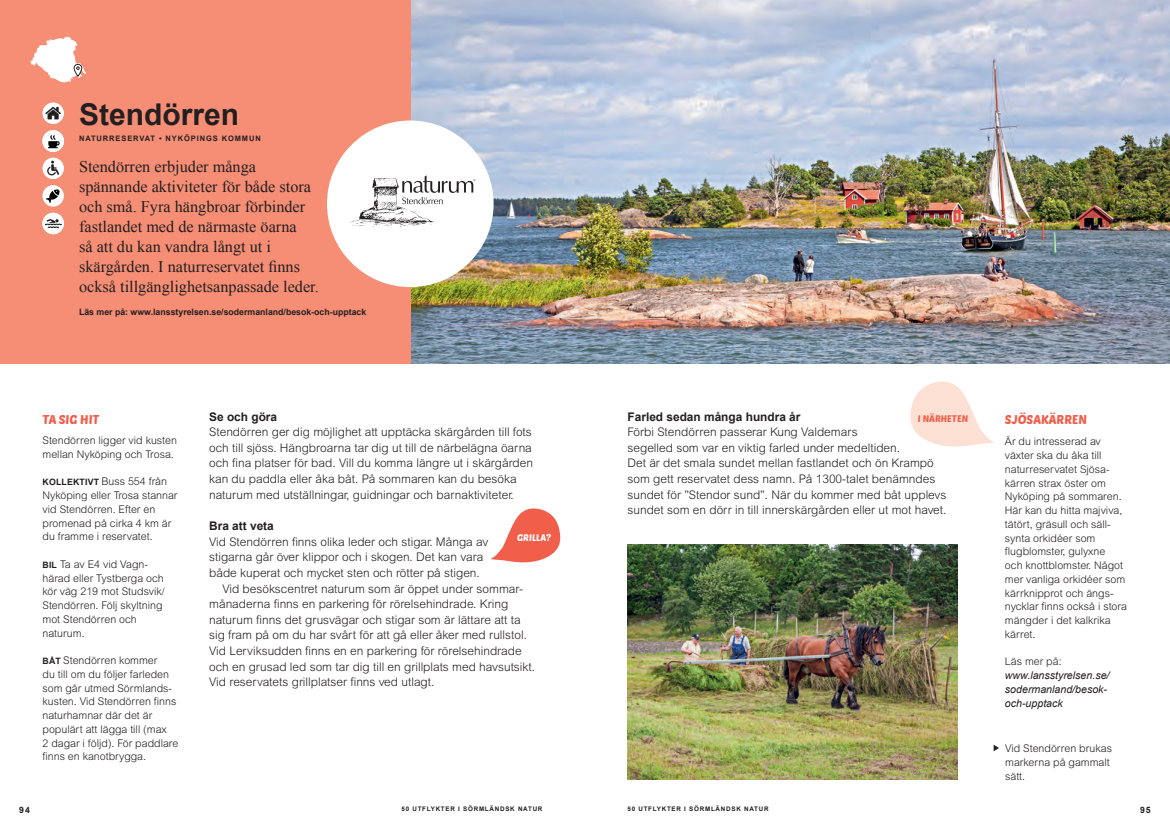
<style>
.page{position:relative;width:1170px;height:833px;background:#fff}
.page>*{position:absolute;margin:0;border:0;box-sizing:border-box;transform-origin:0 0}
.t1{font:700 30px "Arial";color:#231f20}
.t2{font:16.25px/20px "Times New Roman";color:#231f20}
.t3{font:12.5px "Poetsen One";color:#f15e4a}
.t4{font:300 11.88px/15.6px "Arial MT Std";color:#231f20}
.t5{font:700 11.88px "Arial";color:#231f20}
.t6{font:300 10.62px/13.8px "Arial MT Std";color:#231f20}
.t7{font:italic 10.62px/13.8px "Arial";color:#231f20}
.t8{font:9.38px "Poetsen One";color:#f15e4a}
.t9{font:9.38px "Poetsen One";color:#fff}
.t10{font:700 8.75px "Arial";color:#231f20}
.t11{font:700 7.5px "Arial";letter-spacing:.12em;color:#231f20}
.t12{font:700 6.25px "Arial";letter-spacing:.12em;color:#231f20}
.s1{font-family:"Arial";font-weight:700;font-size:8.75px}
</style>
<div class="page">
<img style="left:410px;top:0;width:759px;height:364px">
<div style="left:0;top:0;width:410px;height:364px;background:#f58e75"></div>
<img style="left:627px;top:544px;width:330px;height:236px">
<svg style="left:491px;top:508px;width:70px;height:55px"></svg>
<div style="left:327px;top:120px;width:166px;height:167px;background:#fff;border-radius:50%"></div>
<div style="left:42px;top:185px;width:22px;height:21px;background:#fff;border-radius:50%"></div>
<svg style="left:46px;top:189px;width:13px;height:14px"></svg>
<div style="left:42px;top:213px;width:22px;height:21px;background:#fdf8f7;border-radius:11px"></div>
<div style="left:42px;top:213px;width:22px;height:21px;background:#fff;border-radius:50%"></div>
<svg style="left:45px;top:219px;width:17px;height:10px"></svg>
<svg style="left:42px;top:130px;width:22px;height:21px"></svg>
<div style="left:42px;top:158px;width:22px;height:21px;background:#fff;border-radius:50%"></div>
<svg style="left:47px;top:161px;width:12px;height:14px"></svg>
<svg style="left:42px;top:103px;width:22px;height:21px"></svg>
<svg style="left:45px;top:107px;width:16px;height:12px"></svg>
<svg style="left:30px;top:37px;width:56px;height:45px"></svg>
<div style="left:42px;top:131px;width:22px;height:21px;background:#fff;border-radius:50%"></div>
<svg style="left:48px;top:135px;width:12px;height:13px"></svg>
<svg style="left:910px;top:381px;width:83px;height:66px"></svg>
<svg style="left:349px;top:175px;width:126px;height:52px"></svg>
<h1 class="t1" style="left:79px;top:94px;width:162px">Stendörren</h1>
<p class="t11" style="left:79px;top:134px;width:183px">NATURRESERVAT • NYKÖPINGS KOMMUN</p>
<p class="t2" style="left:79px;top:156px;width:241px">Stendörren erbjuder många spännande aktiviteter för både stora och små. Fyra hängbroar förbinder fastlandet med de närmaste öarna<br>så att du kan vandra långt ut i skärgården. I naturreservatet finns också tillgänglighetsanpassade leder.</p>
<p class="t10" style="left:79px;top:306px;width:289px">Läs mer på: www.lansstyrelsen.se/sodermanland/besok-och-upptack</p>
<p class="t3" style="left:43px;top:412px;width:58px">TA SIG HIT</p>
<p class="t5" style="left:627px;top:408px;width:174px">Farled sedan många hundra år</p>
<p class="t4" style="left:627px;top:424px;width:320px">Förbi Stendörren passerar Kung Valdemars<br>segelled som var en viktig farled under medeltiden.<br>Det är det smala sundet mellan fastlandet och ön Krampö som gett reservatet dess namn. På 1300-talet benämndes sundet för ”Stendor sund”. När du kommer med båt upplevs sundet som en dörr in till innerskärgården eller ut mot havet.</p>
<p class="t5" style="left:209px;top:408px;width:69px">Se och göra</p>
<p class="t4" style="left:209px;top:424px;width:325px">Stendörren ger dig möjlighet att upptäcka skärgården till fots och till sjöss. Hängbroarna tar dig ut till de närbelägna öarna och fina platser för bad. Vill du komma längre ut i skärgården kan du paddla eller åka båt. På sommaren kan du besöka naturum med utställningar, guidningar och barnaktiviteter.</p>
<p class="t5" style="left:209px;top:518px;width:66px">Bra att veta</p>
<p class="t4" style="left:209px;top:533px;width:280px">Vid Stendörren finns olika leder och stigar. Många av</p>
<p class="t4" style="left:209px;top:549px;width:276px">stigarna går över klippor och i skogen. Det kan vara</p>
<p class="t4" style="left:209px;top:565px;width:272px">både kuperat och mycket sten och rötter på stigen.</p>
<p class="t4" style="left:222px;top:580px;width:301px">Vid besökscentret naturum som är öppet under sommar-</p>
<p class="t4" style="left:209px;top:596px;width:300px">månaderna finns en parkering för rörelsehindrade. Kring</p>
<p class="t4" style="left:209px;top:612px;width:313px">naturum finns det grusvägar och stigar som är lättare att ta</p>
<p class="t4" style="left:209px;top:627px;width:319px">sig fram på om du har svårt för att gå eller åker med rullstol.</p>
<p class="t4" style="left:209px;top:643px;width:314px">Vid Lerviksudden finns en en parkering för rörelsehindrade</p>
<p class="t4" style="left:209px;top:658px;width:327px">och en grusad led som tar dig till en grillplats med havsutsikt.</p>
<p class="t4" style="left:209px;top:674px;width:227px">Vid reservatets grillplatser finns ved utlagt.</p>
<p class="t8" style="left:917px;top:413px;width:52px">I NÄRHETEN</p>
<p class="t6" style="left:43px;top:433px;width:136px">Stendörren ligger vid kusten mellan Nyköping och Trosa.</p>
<p class="t6" style="left:43px;top:474px;width:136px"><span class="s1">KOLLEKTIVT</span> Buss 554 från<br>Nyköping eller Trosa stannar vid Stendörren. Efter en promenad på cirka 4 km är du framme i reservatet.</p>
<p class="t6" style="left:43px;top:557px;width:124px"><span class="s1">BIL</span> Ta av E4 vid Vagn&shy;härad eller Tystberga och kör väg 219 mot Studsvik/<br>Stendörren. Följ skyltning mot Stendörren och naturum.</p>
<p class="t6" style="left:43px;top:653px;width:137px"><span class="s1">BÅT</span> Stendörren kommer<br>du till om du följer farleden som går utmed Sörmlands&shy;kusten. Vid Stendörren finns naturhamnar där det är populärt att lägga till (max<br>2 dagar i följd). För paddlare finns en kanotbrygga.</p>
<p class="t9" style="left:517px;top:531px;width:35px">GRILLA?</p>
<p class="t3" style="left:1004px;top:412px;width:83px">SJÖSAKÄRREN</p>
<p class="t6" style="left:1004px;top:434px;width:123px">Är du intresserad av växter ska du åka till naturreservatet Sjösa&shy;kärren strax öster om<br>Nyköping på sommaren.<br>Här kan du hitta majviva, tätört, gräsull och säll&shy;synta orkidéer som flugblomster, gulyxne<br>och knottblomster. Något mer vanliga orkidéer som kärrknipprot och ängs&shy;nycklar finns också i stora mängder i det kalkrika kärret.</p>
<p class="t6" style="left:1004px;top:654px;width:58px">Läs mer på:</p>
<p class="t7" style="left:1004px;top:668px;width:106px">www.lansstyrelsen.se/ sodermanland/besok&shy;och-upptack</p>
<p class="t6" style="left:1005px;top:741px;width:108px">Vid Stendörren brukas markerna på gammalt sätt.</p>
<p class="t10" style="left:19px;top:804px;width:12px">94</p>
<p class="t12" style="left:401px;top:804px;width:142px">50 UTFLYKTER I SÖRMLÄNDSK NATUR</p>
<p class="t12" style="left:627px;top:804px;width:142px">50 UTFLYKTER I SÖRMLÄNDSK NATUR</p>
<p class="t10" style="left:1139px;top:804px;width:12px">95</p>
</div>
